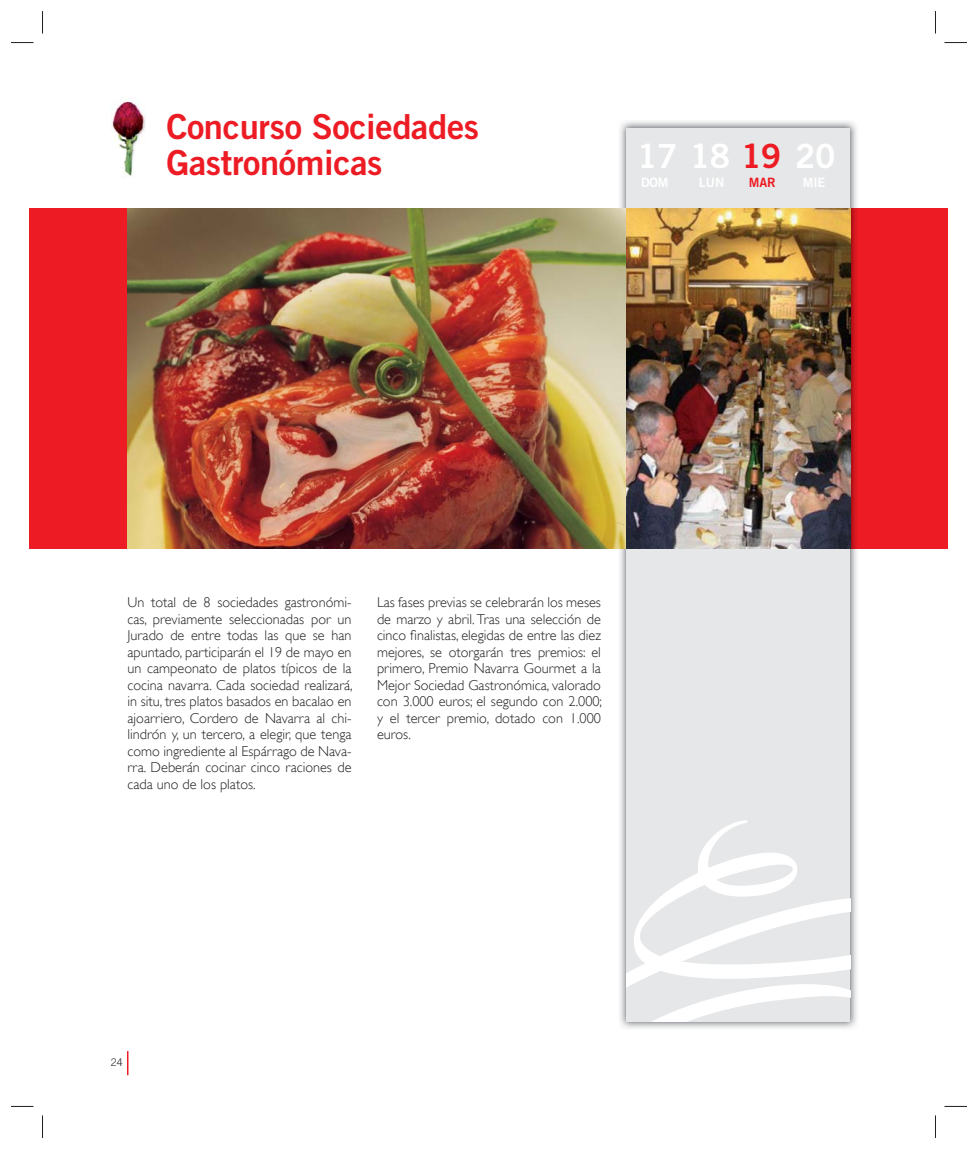
<style>
.page{position:relative;width:978px;height:1149px;background:#fff}
.page>*{position:absolute;margin:0;border:0;box-sizing:border-box;transform-origin:0 0}
.t1{font:34.5px/36px "Trade Gothic Bold Two";letter-spacing:-.01em;color:#ed1c24}
.t2{font:33.3px "Trade Gothic Bold Two";letter-spacing:-.01em;color:#fff}
.t3{font:300 14.25px/16.5px "Gill Sans";color:#231f20;text-align:justify}
.t4{font:12.9px "Trade Gothic Bold Two";letter-spacing:-.01em;color:#fff}
.t5{font:12.9px "Trade Gothic Bold Two";color:#ed1c24}
.t6{font:300 10.5px "Trade Gothic";color:#231f20}
.s1{color:#ed1c24}
</style>
<div class="page">
<div style="left:30px;top:208px;width:918px;height:341px;background:#ed1c24"></div>
<img style="left:620px;top:121px;width:237px;height:87px">
<img style="left:618px;top:548px;width:239px;height:481px">
<img style="left:850px;top:208px;width:7px;height:340px">
<div style="left:626px;top:128px;width:224px;height:893px;background:#e6e7e8"></div>
<svg style="left:626px;top:820px;width:224px;height:201px"></svg>
<img style="left:111px;top:101px;width:35px;height:76px">
<img style="left:128px;top:208px;width:722px;height:340px">
<svg style="left:127px;top:1051px;width:1px;height:23px"></svg>
<svg style="left:11px;top:42px;width:23px;height:1px"></svg>
<svg style="left:944px;top:42px;width:23px;height:1px"></svg>
<svg style="left:11px;top:1105px;width:22px;height:1px"></svg>
<svg style="left:945px;top:1105px;width:22px;height:1px"></svg>
<svg style="left:42px;top:11px;width:1px;height:23px"></svg>
<svg style="left:42px;top:1115px;width:1px;height:22px"></svg>
<svg style="left:935px;top:11px;width:1px;height:23px"></svg>
<svg style="left:935px;top:1115px;width:1px;height:22px"></svg>
<h1 class="t1" style="left:166px;top:112px;width:314px">Concurso Sociedades<br>Gastronómicas</h1>
<h2 class="t2" style="left:637px;top:144px;width:200px">17 18 <span class="s1">19</span> 20</h2>
<p class="t4" style="left:641px;top:178px;width:29px">DOM</p>
<p class="t4" style="left:699px;top:178px;width:27px">LUN</p>
<p class="t5" style="left:749px;top:178px;width:28px">MAR</p>
<p class="t4" style="left:803px;top:178px;width:24px">MIE</p>
<p class="t3" style="left:128px;top:594px;width:227px">Un total de 8 sociedades gastronómi&shy;cas, previamente seleccionadas por un Jurado de entre todas las que se han apuntado, participarán el 19 de mayo en un campeonato de platos típicos de la cocina navarra. Cada sociedad realizará, in situ, tres platos basados en bacalao en ajoarriero, Cordero de Navarra al chi&shy;lindrón y, un tercero, a elegir, que tenga como ingrediente al Espárrago de Nava&shy;rra. Deberán cocinar cinco raciones de cada uno de los platos.</p>
<p class="t3" style="left:377px;top:594px;width:227px">Las fases previas se celebrarán los meses de marzo y abril. Tras una selección de cinco finalistas, elegidas de entre las diez mejores, se otorgarán tres premios: el primero, Premio Navarra Gourmet a la Mejor Sociedad Gastronómica, valorado con 3.000 euros; el segundo con 2.000; y el tercer premio, dotado con 1.000 euros.</p>
<p class="t6" style="left:111px;top:1058px;width:13px">24</p>
</div>
